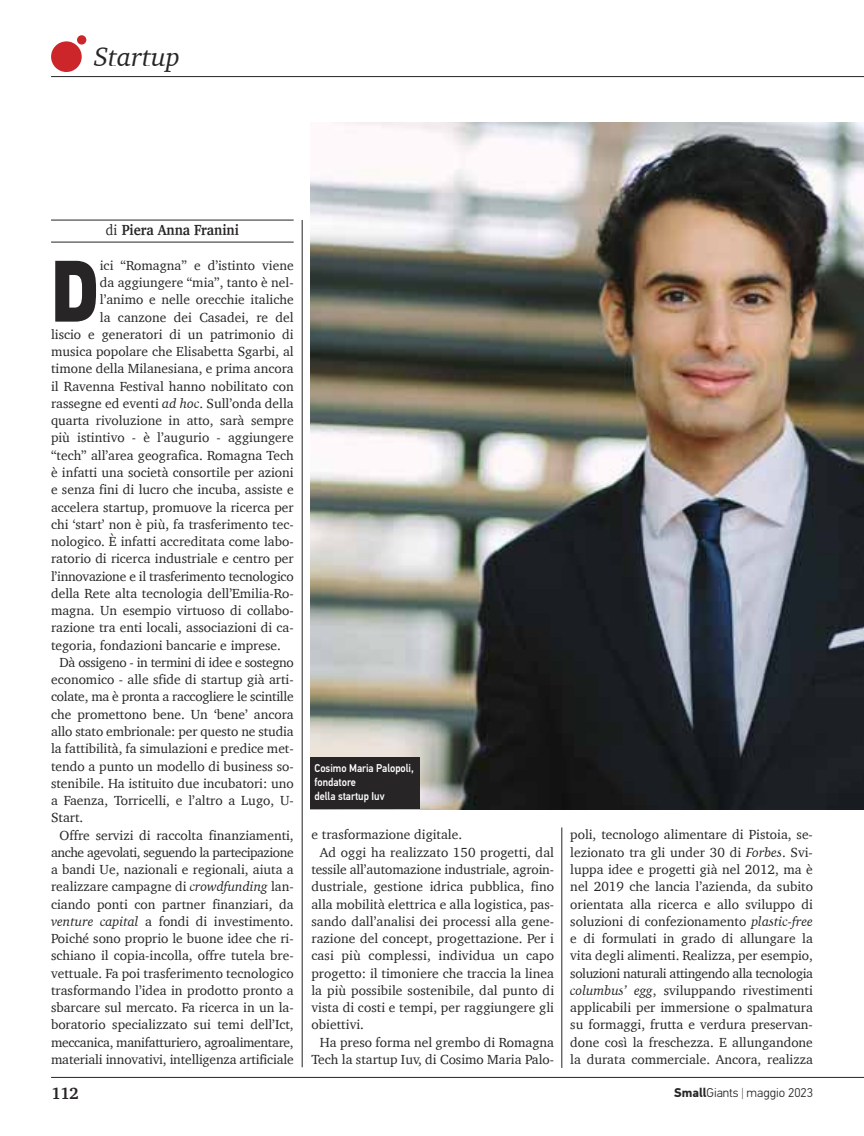
<style>
.page{position:relative;width:864px;height:1136px;background:#fff}
.page>*{position:absolute;margin:0;border:0;box-sizing:border-box;transform-origin:0 0}
.t1{font:900 87.3px "PF Din Text Pro";color:#272526;scale:.8 1}
.t2{font:italic 27px "Charter";color:#272526}
.t3{font:700 16.5px "Charter";color:#272526}
.t4{font:700 15px "Charter";color:#272526;scale:.9 1}
.t5{font:13.5px/17.2px "Charter";color:#272526;text-align:justify}
.t6{font:13.5px "Charter";letter-spacing:-.02em;color:#272526}
.t7{font:13.5px "Charter";letter-spacing:-.03em;color:#272526}
.t8{font:13.5px "Charter";letter-spacing:-.025em;color:#272526}
.t9{font:300 12.75px "PF Din Text Pro";color:#272526}
.t10{font:500 11.4px/13.6px "PF Din Text Pro";color:#fff;scale:.9 1}
.s1{font-weight:400}
.s2{font-style:italic}
.s3{font-weight:700}
.s4{font-weight:100}
</style>
<div class="page">
<img style="left:310px;top:122px;width:553px;height:687px">
<hr style="left:51px;top:220px;width:242px;height:1px;background:#272526">
<hr style="left:51px;top:242px;width:242px;height:1px;background:#272526">
<hr style="left:51px;top:1076px;width:812px;height:1px;background:#272526">
<hr style="left:51px;top:76px;width:812px;height:1px;background:#272526">
<hr style="left:302px;top:220px;width:1px;height:847px;background:#272526">
<hr style="left:561px;top:827px;width:1px;height:240px;background:#272526">
<div style="left:51px;top:41px;width:31px;height:31px;background:#cc262a;border-radius:50%"></div>
<div style="left:77px;top:35px;width:9px;height:10px;background:#cc262a;border-radius:50%"></div>
<div style="left:310px;top:757px;width:109px;height:52px;background:#272526"></div>
<h2 class="t2" style="left:94px;top:39px;width:88px">Startup</h2>
<p class="t4" style="left:106px;top:220px;width:149px"><span class="s1">di</span> Piera Anna Franini</p>
<h1 class="t1" style="left:51px;top:236px;width:62px">D</h1>
<p class="t5" style="left:100px;top:256px;width:195px">ici “Romagna” e d’istinto viene</p>
<p class="t5" style="left:100px;top:273px;width:195px">da aggiungere “mia”, tanto è nel-</p>
<p class="t5" style="left:100px;top:291px;width:195px">l’animo e nelle orecchie italiche</p>
<p class="t5" style="left:100px;top:308px;width:195px">la canzone dei Casadei, re del</p>
<p class="t5" style="left:51px;top:325px;width:244px">liscio e generatori di un patrimonio di</p>
<p class="t5" style="left:51px;top:342px;width:244px">musica popolare che Elisabetta Sgarbi, al</p>
<p class="t5" style="left:51px;top:360px;width:244px">timone della Milanesiana, e prima ancora</p>
<p class="t5" style="left:51px;top:377px;width:244px">il Ravenna Festival hanno nobilitato con</p>
<p class="t5" style="left:51px;top:394px;width:244px">rassegne ed eventi <span class="s2">ad hoc</span>. Sull’onda della</p>
<p class="t5" style="left:51px;top:411px;width:244px">quarta rivoluzione in atto, sarà sempre</p>
<p class="t5" style="left:51px;top:429px;width:244px">più istintivo - è l’augurio - aggiungere</p>
<p class="t5" style="left:51px;top:446px;width:244px">“tech” all’area geografica. Romagna Tech</p>
<p class="t5" style="left:51px;top:463px;width:244px">è infatti una società consortile per azioni</p>
<p class="t5" style="left:51px;top:480px;width:244px">e senza fini di lucro che incuba, assiste e</p>
<p class="t5" style="left:51px;top:498px;width:244px">accelera startup, promuove la ricerca per</p>
<p class="t5" style="left:51px;top:515px;width:244px">chi ‘start’ non è più, fa trasferimento tec-</p>
<p class="t5" style="left:51px;top:532px;width:244px">nologico. È infatti accreditata come labo-</p>
<p class="t5" style="left:51px;top:549px;width:244px">ratorio di ricerca industriale e centro per</p>
<p class="t6" style="left:51px;top:567px;width:244px">l’innovazione e il trasferimento tecnologico</p>
<p class="t5" style="left:51px;top:584px;width:244px">della Rete alta tecnologia dell’Emilia-Ro-</p>
<p class="t5" style="left:51px;top:601px;width:244px">magna. Un esempio virtuoso di collabo-</p>
<p class="t5" style="left:51px;top:618px;width:244px">razione tra enti locali, associazioni di ca-</p>
<p class="t5" style="left:51px;top:636px;width:231px">tegoria, fondazioni bancarie e imprese.</p>
<p class="t8" style="left:60px;top:653px;width:235px">Dà ossigeno - in termini di idee e sostegno</p>
<p class="t5" style="left:51px;top:670px;width:244px">economico - alle sfide di startup già arti-</p>
<p class="t6" style="left:51px;top:688px;width:244px">colate, ma è pronta a raccogliere le scintille</p>
<p class="t5" style="left:51px;top:705px;width:244px">che promettono bene. Un ‘bene’ ancora</p>
<p class="t5" style="left:51px;top:722px;width:244px">allo stato embrionale: per questo ne studia</p>
<p class="t5" style="left:51px;top:739px;width:244px">la fattibilità, fa simulazioni e predice met-</p>
<p class="t5" style="left:51px;top:756px;width:244px">tendo a punto un modello di business so-</p>
<p class="t5" style="left:51px;top:774px;width:244px">stenibile. Ha istituito due incubatori: uno</p>
<p class="t5" style="left:51px;top:791px;width:244px">a Faenza, Torricelli, e l’altro a Lugo, U-</p>
<p class="t5" style="left:51px;top:808px;width:34px">Start.</p>
<p class="t5" style="left:60px;top:825px;width:235px">Offre servizi di raccolta finanziamenti,</p>
<p class="t7" style="left:51px;top:843px;width:244px">anche agevolati, seguendo la partecipazione</p>
<p class="t5" style="left:51px;top:860px;width:244px">a bandi Ue, nazionali e regionali, aiuta a</p>
<p class="t5" style="left:51px;top:877px;width:244px">realizzare campagne di <span class="s2">crowdfunding</span> lan-</p>
<p class="t5" style="left:51px;top:894px;width:244px">ciando ponti con partner finanziari, da</p>
<p class="t5" style="left:51px;top:912px;width:244px"><span class="s2">venture capital</span> a fondi di investimento.</p>
<p class="t5" style="left:51px;top:929px;width:244px">Poiché sono proprio le buone idee che ri-</p>
<p class="t5" style="left:51px;top:946px;width:244px">schiano il copia-incolla, offre tutela bre-</p>
<p class="t5" style="left:51px;top:963px;width:244px">vettuale. Fa poi trasferimento tecnologico</p>
<p class="t5" style="left:51px;top:981px;width:244px">trasformando l’idea in prodotto pronto a</p>
<p class="t5" style="left:51px;top:998px;width:244px">sbarcare sul mercato. Fa ricerca in un la-</p>
<p class="t5" style="left:51px;top:1015px;width:244px">boratorio specializzato sui temi dell’Ict,</p>
<p class="t6" style="left:51px;top:1033px;width:244px">meccanica, manifatturiero, agroalimentare,</p>
<p class="t5" style="left:51px;top:1050px;width:244px">materiali innovativi, intelligenza artificiale</p>
<p class="t10" style="left:314px;top:761px;width:112px">Cosimo Maria Palopoli, fondatore<br>della startup Iuv</p>
<p class="t5" style="left:311px;top:825px;width:152px">e trasformazione digitale.</p>
<p class="t5" style="left:320px;top:843px;width:235px">Ad oggi ha realizzato 150 progetti, dal</p>
<p class="t5" style="left:311px;top:860px;width:244px">tessile all’automazione industriale, agroin-</p>
<p class="t5" style="left:311px;top:877px;width:244px">dustriale, gestione idrica pubblica, fino</p>
<p class="t5" style="left:311px;top:894px;width:244px">alla mobilità elettrica e alla logistica, pas-</p>
<p class="t5" style="left:311px;top:912px;width:244px">sando dall’analisi dei processi alla gene-</p>
<p class="t5" style="left:311px;top:929px;width:244px">razione del concept, progettazione. Per i</p>
<p class="t5" style="left:311px;top:946px;width:244px">casi più complessi, individua un capo</p>
<p class="t5" style="left:311px;top:963px;width:244px">progetto: il timoniere che traccia la linea</p>
<p class="t5" style="left:311px;top:981px;width:244px">la più possibile sostenibile, dal punto di</p>
<p class="t5" style="left:311px;top:998px;width:244px">vista di costi e tempi, per raggiungere gli</p>
<p class="t5" style="left:311px;top:1015px;width:54px">obiettivi.</p>
<p class="t5" style="left:320px;top:1032px;width:235px">Ha preso forma nel grembo di Romagna</p>
<p class="t5" style="left:311px;top:1050px;width:244px">Tech la startup Iuv, di Cosimo Maria Palo-</p>
<p class="t5" style="left:570px;top:825px;width:244px">poli, tecnologo alimentare di Pistoia, se&shy;lezionato tra gli under 30 di <span class="s2">Forbes</span>. Svi&shy;luppa idee e progetti già nel 2012, ma è nel 2019 che lancia l’azienda, da subito orientata alla ricerca e allo sviluppo di soluzioni di confezionamento <span class="s2">plastic-free </span>e di formulati in grado di allungare la vita degli alimenti. Realizza, per esempio, soluzioni naturali attingendo alla tecnologia <span class="s2">columbus’ egg</span>, sviluppando rivestimenti applicabili per immersione o spalmatura su formaggi, frutta e verdura preservan&shy;done così la freschezza. E allungandone la durata commerciale. Ancora, realizza</p>
<p class="t3" style="left:51px;top:1082px;width:29px">112</p>
<p class="t9" style="left:674px;top:1085px;width:140px"><span class="s3">Small</span>Giants <span class="s4">|</span> maggio 2023</p>
</div>
